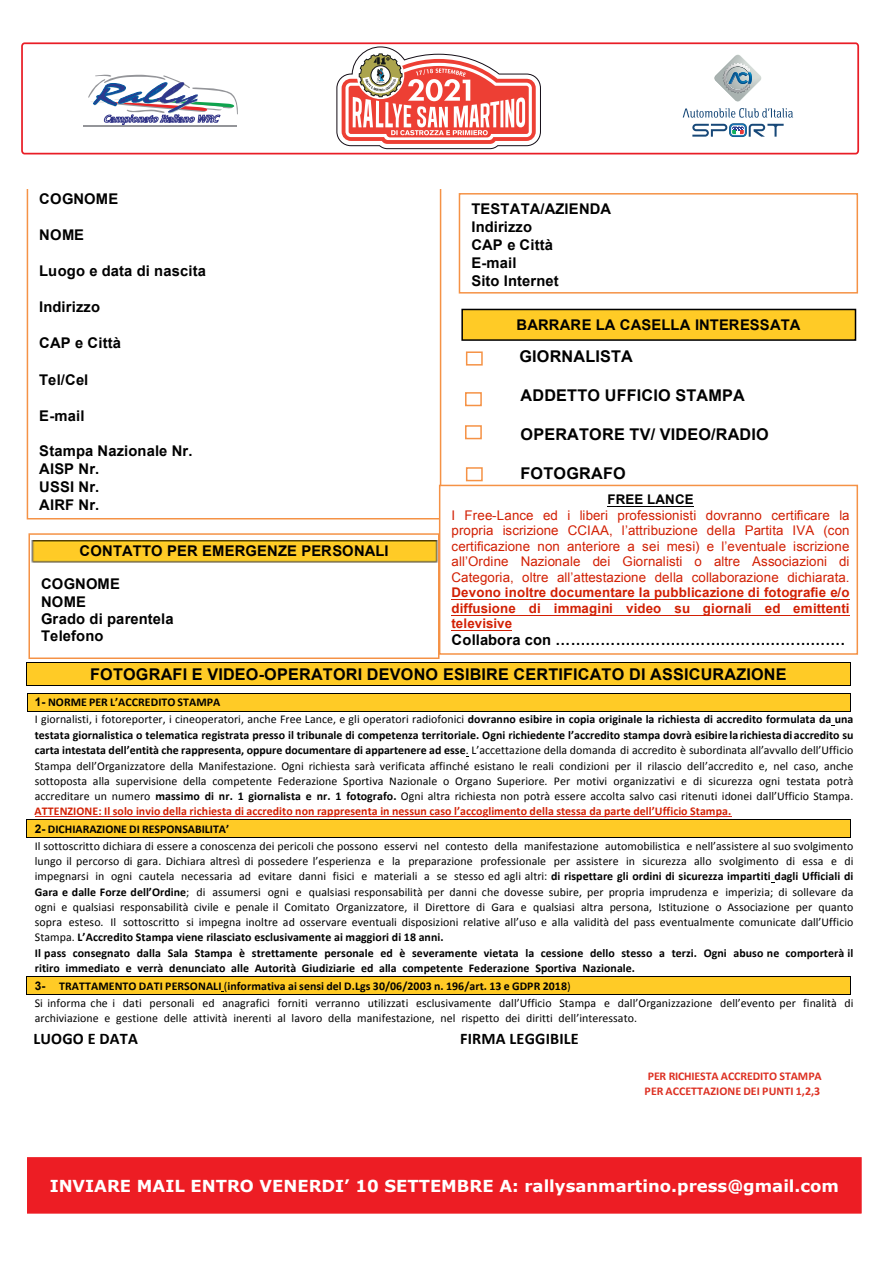
<style>
.page{position:relative;width:893px;height:1263px;background:#fff}
.page>*{position:absolute;margin:0;border:0;box-sizing:border-box;transform-origin:0 0}
.t1{font:700 16.5px "Verdana";color:#fff}
.t2{font:700 16.2px "Arial";letter-spacing:.015em;color:#000}
.t3{font:700 16.2px "Calibri";letter-spacing:.01em;color:#000}
.t4{font:700 14.7px/18px "Arial";letter-spacing:.01em;color:#000}
.t5{font:13.35px/15.6px "Arial";letter-spacing:.01em;color:#d22004;text-align:justify}
.t6{font:700 13.35px/15.5px "Arial";letter-spacing:.01em;color:#d22004;text-align:justify}
.t7{font:700 13.35px "Arial";letter-spacing:.01em;color:#000}
.t8{font:11.85px/15.1px "Calibri";letter-spacing:.005em;color:#000}
.t9{font:700 11.85px/17.2px "Calibri";letter-spacing:.005em;color:#000}
.t10{font:700 11.85px/15.1px "Calibri";letter-spacing:-.005em;color:#dd3022}
.s1{font-family:"Arial"}
.s2{font-weight:400}
.s3{font-weight:700}
.s4{font-weight:700;color:#d22004}
.s5{font-family:"Arial";font-weight:700}
</style>
<div class="page">
<div style="left:26px;top:1155px;width:837px;height:60px;background:#ed1d24;border:2px solid #fff"></div>
<div style="left:27px;top:663px;width:823px;height:22px;background:#ffcb26"></div>
<hr style="left:27px;top:662px;width:823px;height:1px;background:#000">
<hr style="left:27px;top:685px;width:823px;height:1px;background:#000">
<svg style="left:26px;top:662px;width:1px;height:24px"></svg>
<svg style="left:850px;top:662px;width:1px;height:24px"></svg>
<div style="left:28px;top:694px;width:822px;height:17px;background:#ffcb26"></div>
<hr style="left:28px;top:693px;width:822px;height:1px;background:#000">
<hr style="left:28px;top:711px;width:822px;height:1px;background:#000">
<svg style="left:850px;top:693px;width:1px;height:19px"></svg>
<hr style="left:35px;top:817px;width:696px;height:1px;background:#dd3022">
<div style="left:27px;top:820px;width:823px;height:18px;background:#ffcb26"></div>
<hr style="left:27px;top:819px;width:823px;height:1px;background:#000">
<hr style="left:27px;top:838px;width:823px;height:1px;background:#000">
<svg style="left:26px;top:819px;width:1px;height:19px"></svg>
<svg style="left:850px;top:819px;width:1px;height:19px"></svg>
<div style="left:27px;top:977px;width:823px;height:17px;background:#ffcb26"></div>
<hr style="left:27px;top:976px;width:823px;height:1px;background:#000">
<hr style="left:27px;top:994px;width:823px;height:1px;background:#000">
<svg style="left:26px;top:976px;width:1px;height:19px"></svg>
<svg style="left:850px;top:976px;width:1px;height:19px"></svg>
<svg style="left:27px;top:189px;width:414px;height:330px"></svg>
<img style="left:29px;top:190px;width:411px;height:323px">
<div style="left:459px;top:193px;width:399px;height:101px;border:2px solid #f59245"></div>
<img style="left:461px;top:200px;width:396px;height:87px">
<div style="left:28px;top:533px;width:411px;height:126px;border:2px solid #f59245"></div>
<img style="left:28px;top:540px;width:411px;height:112px">
<div style="left:462px;top:309px;width:393px;height:31px;background:#ffcb26"></div>
<div style="left:461px;top:309px;width:395px;height:32px;border:2px solid #000"></div>
<img style="left:463px;top:316px;width:392px;height:18px">
<div style="left:439px;top:485px;width:419px;height:170px;border:2px solid #f59245"></div>
<img style="left:441px;top:492px;width:416px;height:156px">
<hr style="left:607px;top:506px;width:87px;height:1px;background:#000">
<hr style="left:452px;top:600px;width:398px;height:1px;background:#d22004">
<hr style="left:452px;top:615px;width:398px;height:1px;background:#d22004">
<hr style="left:452px;top:630px;width:60px;height:1px;background:#d22004">
<div style="left:466px;top:351px;width:17px;height:15px;border:2px solid #f59245"></div>
<div style="left:466px;top:467px;width:17px;height:14px;border:2px solid #f59245"></div>
<div style="left:465px;top:392px;width:17px;height:14px;border:2px solid #f59245"></div>
<div style="left:465px;top:425px;width:17px;height:14px;border:2px solid #f59245"></div>
<div style="left:21px;top:42px;width:838px;height:112px;border:2px solid #e91d26;border-radius:3px"></div>
<hr style="left:83px;top:125px;width:153px;height:1px;background:#949599">
<svg style="left:88px;top:74px;width:150px;height:51px"></svg>
<svg style="left:336px;top:46px;width:205px;height:103px"></svg>
<svg style="left:683px;top:108px;width:110px;height:10px"></svg>
<svg style="left:692px;top:124px;width:92px;height:13px"></svg>
<div style="left:729px;top:123px;width:18px;height:14px;border:2px solid #104f7d;border-radius:3px"></div>
<div style="left:730px;top:124px;width:16px;height:12px;border:1px solid #1378bb;border-radius:3px"></div>
<div style="left:731px;top:126px;width:13px;height:9px;border:1px solid #fff;border-radius:2px"></div>
<svg style="left:714px;top:55px;width:48px;height:47px"></svg>
<p class="t4" style="left:39px;top:191px;width:80px">COGNOME</p>
<p class="t4" style="left:39px;top:227px;width:46px">NOME</p>
<p class="t4" style="left:39px;top:263px;width:168px">Luogo e data di nascita</p>
<p class="t4" style="left:39px;top:299px;width:62px">Indirizzo</p>
<p class="t4" style="left:39px;top:335px;width:83px">CAP e Città</p>
<p class="t4" style="left:39px;top:371px;width:51px">Tel/Cel</p>
<p class="t4" style="left:39px;top:407px;width:47px">E-mail</p>
<p class="t4" style="left:39px;top:443px;width:155px">Stampa Nazionale Nr.<br>AISP Nr.<br>USSI Nr.<br>AIRF Nr.</p>
<p class="t4" style="left:80px;top:543px;width:311px">CONTATTO PER EMERGENZE PERSONALI</p>
<p class="t4" style="left:41px;top:576px;width:134px;line-height:17.1px">COGNOME<br>NOME<br>Grado di parentela<br>Telefono</p>
<p class="t4" style="left:471px;top:201px;width:141px">TESTATA/AZIENDA<br>Indirizzo<br>CAP e Città<br>E-mail<br>Sito Internet</p>
<p class="t4" style="left:516px;top:317px;width:285px">BARRARE LA CASELLA INTERESSATA</p>
<h2 class="t2" style="left:519px;top:346px;width:115px">GIORNALISTA</h2>
<h2 class="t2" style="left:520px;top:384px;width:226px">ADDETTO UFFICIO STAMPA</h2>
<h2 class="t2" style="left:520px;top:424px;width:250px">OPERATORE TV/ VIDEO/RADIO</h2>
<h2 class="t2" style="left:521px;top:463px;width:107px">FOTOGRAFO</h2>
<p class="t7" style="left:607px;top:491px;width:88px">FREE LANCE</p>
<p class="t5" style="left:452px;top:507px;width:400px">I Free-Lance ed i liberi professionisti dovranno certificare la propria iscrizione CCIAA, l’attribuzione della Partita IVA (con certificazione non anteriore a sei mesi) e l’eventuale iscrizione all’Ordine Nazionale dei Giornalisti o altre Associazioni di Categoria, oltre all’attestazione della collaborazione dichiarata.</p>
<p class="t6" style="left:452px;top:585px;width:400px">Devono inoltre documentare la pubblicazione di fotografie e/o diffusione di immagini video su giornali ed emittenti televisive</p>
<p class="t4" style="left:452px;top:631px;width:395px">Collabora con ………………………………………………….</p>
<h2 class="t2" style="left:90px;top:663px;width:698px">FOTOGRAFI E VIDEO-OPERATORI DEVONO ESIBIRE CERTIFICATO DI ASSICURAZIONE</h2>
<p class="t9" style="left:35px;top:694px;width:820px"><span class="s1">1-</span> NORME PER L’ACCREDITO STAMPA<br><span class="s2">I giornalisti, i fotoreporter, i cineoperatori, anche Free Lance, e gli operatori radiofonici</span> dovranno esibire in copia originale la richiesta di accredito formulata da una</p>
<p class="t8" style="left:35px;top:727px;width:820px;text-align:justify"><span class="s3">testata giornalistica o telematica registrata presso il tribunale di competenza territoriale. Ogni richiedente l’accredito stampa dovrà esibire la richiestadi accredito su carta intestata dell’entità che rappresenta, oppure documentare di appartenere ad esse</span>. L’accettazione della domanda di accredito è subordinata all’avvallo dell’Ufficio Stampa dell’Organizzatore della Manifestazione. Ogni richiesta sarà verificata affinché esistano le reali condizioni per il rilascio dell’accredito e, nel caso, anche sottoposta alla supervisione della competente Federazione Sportiva Nazionale o Organo Superiore. Per motivi organizzativi e di sicurezza ogni testata potrà accreditare un numero <span class="s3">massimo di nr. 1 giornalista e nr. 1 fotografo.</span> Ogni altra richiesta non potrà essere accolta salvo casi ritenuti idonei dall’Ufficio Stampa.<br><span class="s4">ATTENZIONE: Il solo invio della richiesta di accredito non rappresenta in nessun caso l’accoglimento della stessa da parte dell’Ufficio Stampa.</span></p>
<p class="t8" style="left:35px;top:820px;width:820px;line-height:17px"><span class="s5">2-</span> <span class="s3">DICHIARAZIONE DI RESPONSABILITA’<br></span>Il sottoscritto dichiara di essere a conoscenza dei pericoli che possono esservi nel contesto della manifestazione automobilistica e nell’assistere al suo svolgimento</p>
<p class="t8" style="left:35px;top:854px;width:820px">lungo il percorso di gara. Dichiara altresì di possedere l’esperienza e la preparazione professionale per assistere in sicurezza allo svolgimento di essa e di impegnarsi in ogni cautela necessaria ad evitare danni fisici e materiali a se stesso ed agli altri: <span class="s3">di rispettare gli ordini di sicurezza impartiti dagli Ufficiali di Gara e dalle Forze dell’Ordine</span>; di assumersi ogni e qualsiasi responsabilità per danni che dovesse subire, per propria imprudenza e imperizia; di sollevare da ogni e qualsiasi responsabilità civile e penale il Comitato Organizzatore, il Direttore di Gara e qualsiasi altra persona, Istituzione o Associazione per quanto sopra esteso. Il sottoscritto si impegna inoltre ad osservare eventuali disposizioni relative all’uso e alla validità del pass eventualmente comunicate dall’Ufficio Stampa. <span class="s3">L’Accredito Stampa viene rilasciato esclusivamente ai maggiori di 18 anni.<br>Il pass consegnato dalla Sala Stampa è strettamente personale ed è severamente vietata la cessione dello stesso a terzi. Ogni abuso ne comporterà il ritiro immediato e verrà denunciato alle Autorità Giudiziarie ed alla competente Federazione Sportiva Nazionale.</span></p>
<p class="t8" style="left:35px;top:977px;width:820px;line-height:17px"><span class="s5">3-</span> <span class="s3">TRATTAMENTO DATI PERSONALI</span> (<span class="s3">informativa ai sensi del D.Lgs 30/06/2003 n. 196/art. 13 e GDPR 2018</span>)<br>Si informa che i dati personali ed anagrafici forniti verranno utilizzati esclusivamente dall’Ufficio Stampa e dall’Organizzazione dell’evento per finalità di</p>
<p class="t8" style="left:35px;top:1011px;width:604px">archiviazione e gestione delle attività inerenti al lavoro della manifestazione, nel rispetto dei diritti dell’interessato.</p>
<h2 class="t3" style="left:33px;top:1028px;width:106px">LUOGO E DATA</h2>
<h2 class="t3" style="left:460px;top:1028px;width:120px">FIRMA LEGGIBILE</h2>
<p class="t10" style="left:645px;top:1069px;width:179px">PER RICHIESTA ACCREDITO STAMPA<br>PER ACCETTAZIONE DEI PUNTI 1,2,3</p>
<h1 class="t1" style="left:50px;top:1174px;width:791px">INVIARE MAIL ENTRO VENERDI’ 10 SETTEMBRE A: rallysanmartino.press@gmail.com</h1>
</div>
